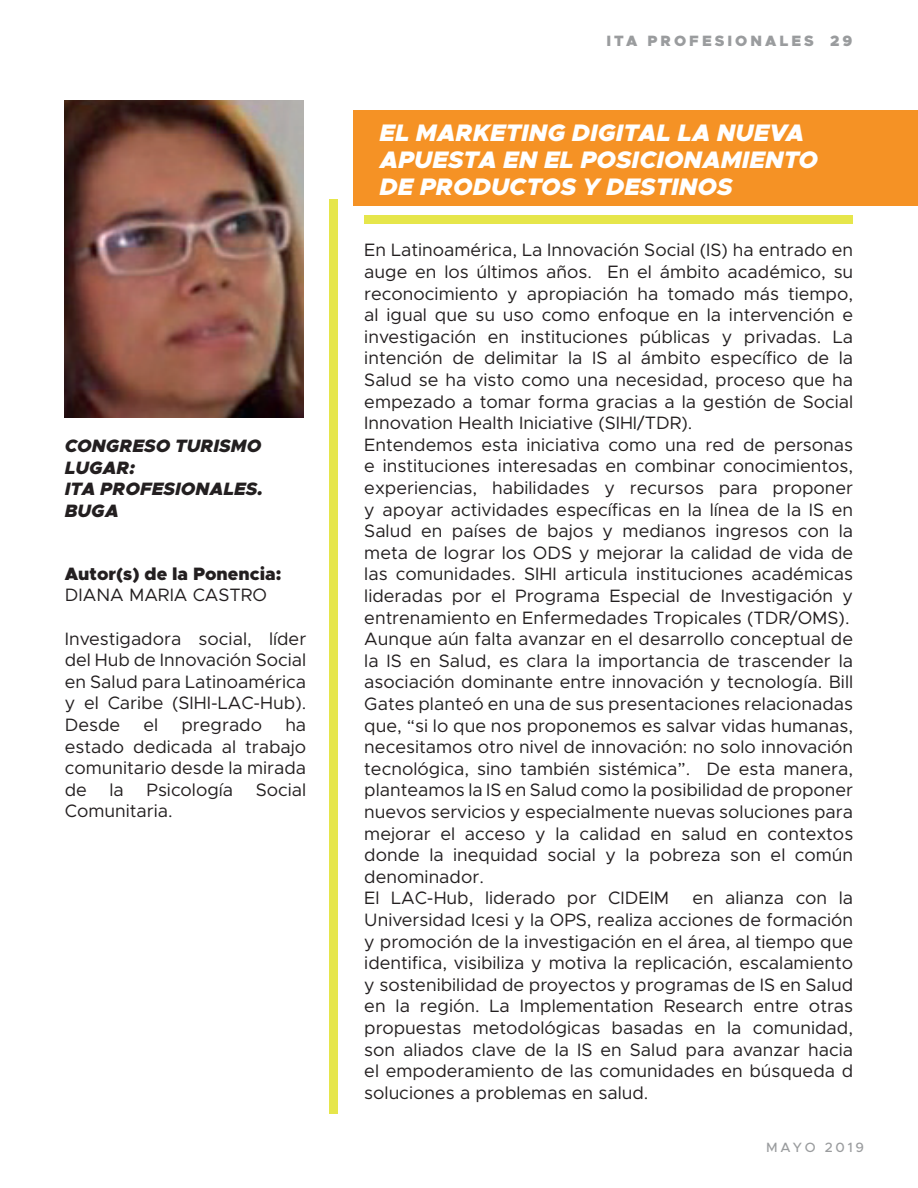
<style>
.page{position:relative;width:918px;height:1188px;background:#fff}
.page>*{position:absolute;margin:0;border:0;box-sizing:border-box;transform-origin:0 0}
.t1{font:italic 900 24px/27px "Metropolis";color:#fff}
.t2{font:18px/21.6px "Metropolis";color:#231f20;text-align:justify}
.t3{font:italic 900 18px/21.6px "Metropolis";color:#231f20}
.t4{font:900 18px "Metropolis";color:#231f20}
.t5{font:900 15px "Metropolis";letter-spacing:.2em;color:#9a9c9e}
.t6{font:500 13.5px "Metropolis";letter-spacing:.2em;color:#9a9c9e}
</style>
<div class="page">
<div style="left:364px;top:215px;width:488px;height:9px;background:#e6e64b"></div>
<div style="left:329px;top:199px;width:9px;height:915px;background:#e6e64b"></div>
<div style="left:353px;top:111px;width:565px;height:95px;background:#f59225"></div>
<img style="left:65px;top:100px;width:239px;height:317px">
<p class="t3" style="left:65px;top:435px;width:200px">CONGRESO TURISMO<br>LUGAR:<br>ITA PROFESIONALES.<br>BUGA</p>
<p class="t4" style="left:65px;top:562px;width:218px">Autor(s) de la Ponencia:</p>
<p class="t2" style="left:65px;top:584px;width:204px">DIANA MARIA CASTRO</p>
<p class="t2" style="left:65px;top:628px;width:243px">Investigadora social, líder del Hub de Innovación Social en Salud para Latinoamérica y el Caribe (SIHI-LAC-Hub).<br>Desde</p>
<p class="t2" style="left:65px;top:714px;width:243px;text-indent:221px">ha estado dedicada al trabajo comunitario desde la mirada de</p>
<p class="t2" style="left:144px;top:714px;width:16px">el</p>
<p class="t2" style="left:181px;top:714px;width:82px">pregrado</p>
<p class="t2" style="left:110px;top:779px;width:16px">la</p>
<p class="t2" style="left:146px;top:779px;width:88px">Psicología</p>
<p class="t2" style="left:256px;top:779px;width:52px">Social</p>
<p class="t2" style="left:65px;top:800px;width:109px">Comunitaria.</p>
<p class="t5" style="left:606px;top:32px;width:248px">ITA PROFESIONALES 29</p>
<h1 class="t1" style="left:379px;top:119px;width:440px">EL MARKETING DIGITAL LA NUEVA<br>APUESTA EN EL POSICIONAMIENTO<br>DE PRODUCTOS Y DESTINOS</h1>
<p class="t2" style="left:364px;top:239px;width:490px;text-align:left">En Latinoamérica, La Innovación Social (IS) ha entrado en auge en los últimos años. En el ámbito académico, su reconocimiento y apropiación ha tomado más tiempo, al igual que su uso como enfoque en la intervención e investigación en instituciones públicas y privadas. La intención de delimitar la IS al ámbito específico de la Salud se ha visto como una necesidad, proceso que ha empezado a tomar forma gracias a la gestión de Social Innovation Health Iniciative (SIHI/TDR).<br>Entendemos esta iniciativa como una red de personas e instituciones interesadas en combinar conocimientos, experiencias, habilidades y recursos para proponer y apoyar actividades específicas en la línea de la IS en Salud en países de bajos y medianos ingresos con la meta de lograr los ODS y mejorar la calidad de vida de las comunidades. SIHI articula instituciones académicas lideradas por el Programa Especial de Investigación y entrenamiento en Enfermedades Tropicales (TDR/OMS).<br>Aunque aún falta avanzar en el desarrollo conceptual de la IS en Salud, es clara la importancia de trascender la asociación dominante entre innovación y tecnología. Bill Gates planteó en una de sus presentaciones relacionadas que, “si lo que nos proponemos es salvar vidas humanas, necesitamos otro nivel de innovación: no solo innovación tecnológica, sino también sistémica”. De esta manera, planteamos la IS en Salud como la posibilidad de proponer nuevos servicios y especialmente nuevas soluciones para mejorar el acceso y la calidad en salud en contextos donde la inequidad social y la pobreza son el común denominador.<br>El LAC-Hub, liderado por CIDEIM</p>
<p class="t2" style="left:364px;top:887px;width:490px;text-indent:328px">en alianza con la Universidad Icesi y la OPS, realiza acciones de formación y promoción de la investigación en el área, al tiempo que identifica, visibiliza y motiva la replicación, escalamiento y sostenibilidad de proyectos y programas de IS en Salud en la región. La Implementation Research entre otras propuestas metodológicas basadas en la comunidad, son aliados clave de la IS en Salud para avanzar hacia el empoderamiento de las comunidades en búsqueda d soluciones a problemas en salud.</p>
<p class="t6" style="left:766px;top:1139px;width:99px">MAYO 2019</p>
</div>
